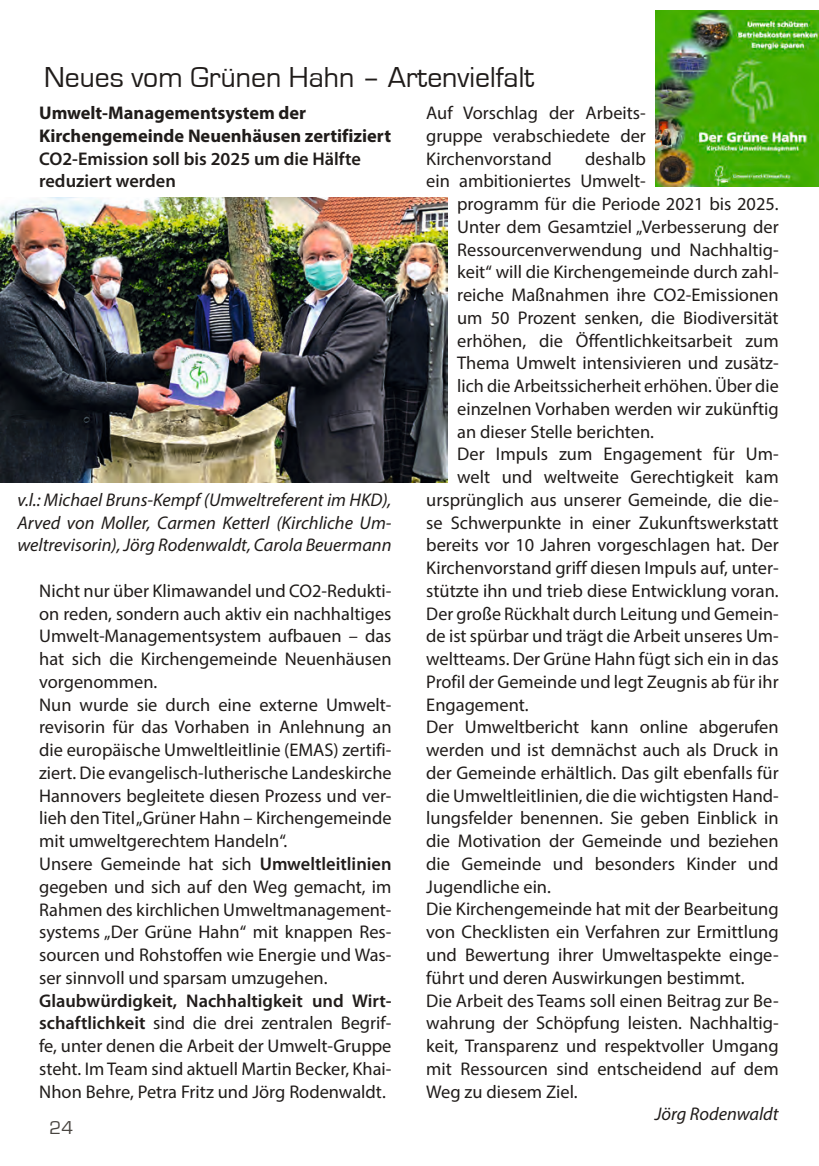
<style>
.page{position:relative;width:819px;height:1166px;background:#fff}
.page>*{position:absolute;margin:0;border:0;box-sizing:border-box;transform-origin:0 0}
.t1{font:29.75px "Eurostile";color:#201c1a}
.t2{font:19.25px "Eurostile";color:#484440}
.t3{font:18.38px/22.8px "Myriad Pro";color:#201c1a;text-align:justify}
.t4{font:italic 18.38px/22.8px "Myriad Pro";color:#201c1a;text-align:justify}
.t5{font:700 18.38px/22.8px "Myriad Pro";color:#201c1a}
.t6{font:600 18.38px/22.8px "Myriad Pro";color:#201c1a}
.s1{font-weight:600}
</style>
<div class="page">
<img style="left:655px;top:10px;width:164px;height:177px">
<img style="left:0;top:197px;width:447px;height:285px">
<h1 class="t1" style="left:44px;top:61px;width:491px">Neues vom Grünen Hahn – Artenvielfalt</h1>
<p class="t5" style="left:39px;top:101px;width:353px">Umwelt-Managementsystem der<br>Kirchengemeinde Neuenhäusen zertifiziert</p>
<p class="t6" style="left:39px;top:147px;width:323px">CO2-Emission soll bis 2025 um die Hälfte reduziert werden</p>
<p class="t3" style="left:426px;top:101px;width:221px">Auf Vorschlag der Arbeits&shy;gruppe verabschiedete der Kirchenvorstand</p>
<p class="t3" style="left:585px;top:147px;width:62px">deshalb</p>
<p class="t3" style="left:426px;top:169px;width:221px">ein ambitioniertes Umwelt-</p>
<p class="t3" style="left:457px;top:192px;width:323px">programm für die Periode 2021 bis 2025.</p>
<p class="t3" style="left:457px;top:215px;width:323px">Unter dem Gesamtziel „Verbesserung der</p>
<p class="t3" style="left:457px;top:238px;width:323px">Ressourcenverwendung und Nachhaltig-</p>
<p class="t3" style="left:457px;top:260px;width:323px">keit“ will die Kirchengemeinde durch zahl-</p>
<p class="t3" style="left:457px;top:283px;width:323px">reiche Maßnahmen ihre CO2-Emissionen</p>
<p class="t3" style="left:457px;top:306px;width:323px">um 50 Prozent senken, die Biodiversität</p>
<p class="t3" style="left:457px;top:329px;width:323px">erhöhen, die Öffentlichkeitsarbeit zum</p>
<p class="t3" style="left:457px;top:351px;width:323px">Thema Umwelt intensivieren und zusätz-</p>
<p class="t3" style="left:457px;top:374px;width:323px">lich die Arbeitssicherheit erhöhen. Über die</p>
<p class="t3" style="left:457px;top:397px;width:323px">einzelnen Vorhaben werden wir zukünftig</p>
<p class="t3" style="left:457px;top:420px;width:198px">an dieser Stelle berichten.</p>
<p class="t3" style="left:457px;top:442px;width:323px">Der Impuls zum Engagement für Um-</p>
<p class="t3" style="left:457px;top:465px;width:323px">welt und weltweite Gerechtigkeit kam</p>
<p class="t3" style="left:426px;top:488px;width:354px">ursprünglich aus unserer Gemeinde, die die-</p>
<p class="t3" style="left:426px;top:511px;width:354px">se Schwerpunkte in einer Zukunftswerkstatt</p>
<p class="t3" style="left:426px;top:533px;width:354px">bereits vor 10 Jahren vorgeschlagen hat. Der</p>
<p class="t3" style="left:426px;top:556px;width:354px">Kirchenvorstand griff diesen Impuls auf, unter-</p>
<p class="t3" style="left:426px;top:579px;width:354px">stützte ihn und trieb diese Entwicklung voran.</p>
<p class="t3" style="left:426px;top:602px;width:354px">Der große Rückhalt durch Leitung und Gemein-</p>
<p class="t3" style="left:426px;top:624px;width:354px">de ist spürbar und trägt die Arbeit unseres Um-</p>
<p class="t3" style="left:426px;top:647px;width:354px">weltteams. Der Grüne Hahn fügt sich ein in das</p>
<p class="t3" style="left:426px;top:670px;width:354px">Profil der Gemeinde und legt Zeugnis ab für ihr</p>
<p class="t3" style="left:426px;top:693px;width:104px">Engagement.</p>
<p class="t3" style="left:426px;top:715px;width:354px">Der Umweltbericht kann online abgerufen</p>
<p class="t3" style="left:426px;top:738px;width:354px">werden und ist demnächst auch als Druck in</p>
<p class="t3" style="left:426px;top:761px;width:354px">der Gemeinde erhältlich. Das gilt ebenfalls für</p>
<p class="t3" style="left:426px;top:784px;width:354px">die Umweltleitlinien, die die wichtigsten Hand-</p>
<p class="t3" style="left:426px;top:806px;width:354px">lungsfelder benennen. Sie geben Einblick in</p>
<p class="t3" style="left:426px;top:829px;width:354px">die Motivation der Gemeinde und beziehen</p>
<p class="t3" style="left:426px;top:852px;width:354px">die Gemeinde und besonders Kinder und</p>
<p class="t3" style="left:426px;top:875px;width:126px">Jugendliche ein.</p>
<p class="t3" style="left:426px;top:897px;width:354px">Die Kirchengemeinde hat mit der Bearbeitung</p>
<p class="t3" style="left:426px;top:920px;width:354px">von Checklisten ein Verfahren zur Ermittlung</p>
<p class="t3" style="left:426px;top:943px;width:354px">und Bewertung ihrer Umweltaspekte einge-</p>
<p class="t3" style="left:426px;top:966px;width:320px">führt und deren Auswirkungen bestimmt.</p>
<p class="t3" style="left:426px;top:988px;width:354px">Die Arbeit des Teams soll einen Beitrag zur Be-</p>
<p class="t3" style="left:426px;top:1011px;width:354px">wahrung der Schöpfung leisten. Nachhaltig-</p>
<p class="t3" style="left:426px;top:1034px;width:354px">keit, Transparenz und respektvoller Umgang</p>
<p class="t3" style="left:426px;top:1057px;width:354px">mit Ressourcen sind entscheidend auf dem</p>
<p class="t3" style="left:426px;top:1079px;width:153px">Weg zu diesem Ziel.</p>
<p class="t4" style="left:654px;top:1102px;width:125px">Jörg Rodenwaldt</p>
<p class="t4" style="left:17px;top:488px;width:375px">v.l.: Michael Bruns-Kempf (Umweltreferent im HKD), Arved von Moller, Carmen Ketterl (Kirchliche Um&shy;weltrevisorin), Jörg Rodenwaldt, Carola Beuermann</p>
<p class="t3" style="left:39px;top:579px;width:354px;text-align:left">Nicht nur über Klimawandel und CO2-Redukti&shy;on reden, sondern auch aktiv ein nachhaltiges Umwelt-Managementsystem aufbauen – das hat sich die Kirchengemeinde Neuenhäusen vorgenommen.<br>Nun wurde sie durch eine externe Umwelt&shy;revisorin für das Vorhaben in Anlehnung an die europäische Umweltleitlinie (EMAS) zertifi&shy;ziert. Die evangelisch-lutherische Landeskirche Hannovers begleitete diesen Prozess und ver&shy;lieh den Titel „Grüner Hahn – Kirchengemeinde mit umweltgerechtem Handeln“.<br>Unsere Gemeinde hat sich <span class="s1">Umweltleitlinien </span>gegeben und sich auf den Weg gemacht, im Rahmen des kirchlichen Umweltmanagement&shy;systems „Der Grüne Hahn“ mit knappen Res&shy;sourcen und Rohstoffen wie Energie und Was&shy;ser sinnvoll und sparsam umzugehen.</p>
<p class="t3" style="left:39px;top:988px;width:354px"><span class="s1">Glaubwürdigkeit, Nachhaltigkeit und Wirt&shy;schaftlichkeit</span> sind die drei zentralen Begrif&shy;fe, unter denen die Arbeit der Umwelt-Gruppe steht. Im Team sind aktuell Martin Becker, Khai-Nhon Behre, Petra Fritz und Jörg Rodenwaldt.</p>
<p class="t2" style="left:50px;top:1117px;width:25px">24</p>
</div>
